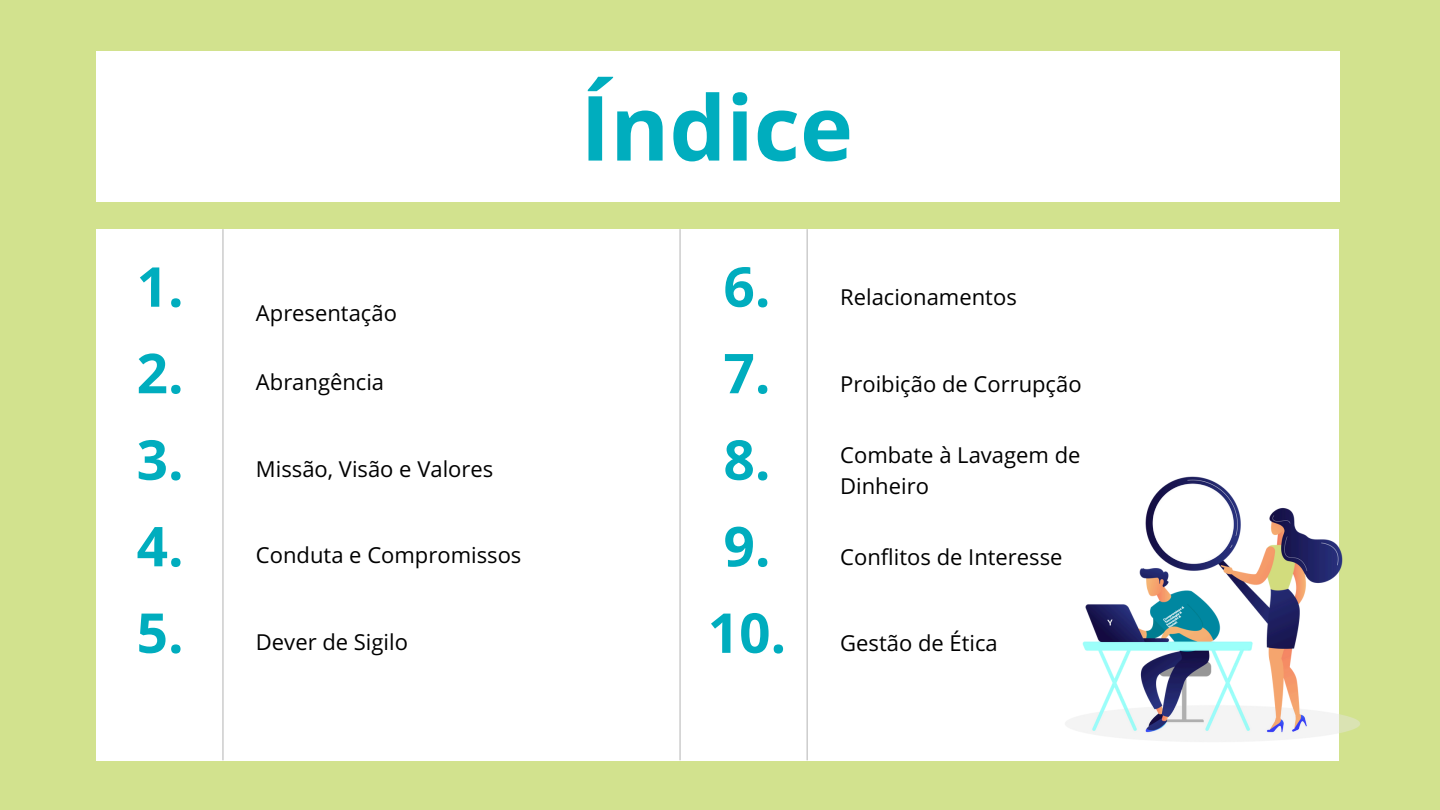
<style>
.page{position:relative;width:1440px;height:810px;background:#d2e28e}
.page>*{position:absolute;margin:0;border:0;box-sizing:border-box;transform-origin:0 0}
.t1{font:700 90px "Open Sans Hebrew";color:#00adbe}
.t2{font:700 55px "Open Sans Hebrew";color:#00adbe}
.t3{font:22px/30.8px "Open Sans Hebrew";color:#000}
</style>
<div class="page">
<div style="left:96px;top:229px;width:1243px;height:531px;background:#fff"></div>
<div style="left:96px;top:52px;width:1244px;height:150px;background:#fff"></div>
<hr style="left:222px;top:229px;width:2px;height:531px;background:#ccc">
<hr style="left:806px;top:229px;width:2px;height:531px;background:#ccc">
<hr style="left:679px;top:229px;width:2px;height:531px;background:#ccc">
<img style="left:1052px;top:476px;width:308px;height:285px">
<h2 class="t2" style="left:137px;top:248px;width:49px">1.</h2>
<h2 class="t3" style="left:256px;top:297px;width:143px">Apresentação</h2>
<p class="t1" style="left:580px;top:64px;width:274px">Índice</p>
<h2 class="t2" style="left:723px;top:248px;width:49px">6.</h2>
<h2 class="t3" style="left:840px;top:281px;width:178px">Relacionamentos</h2>
<h2 class="t2" style="left:137px;top:335px;width:49px">2.</h2>
<h2 class="t2" style="left:723px;top:335px;width:49px">7.</h2>
<p class="t3" style="left:256px;top:366px;width:130px">Abrangência</p>
<p class="t2" style="left:137px;top:421px;width:49px">3.</p>
<p class="t2" style="left:723px;top:421px;width:49px">8.</p>
<p class="t3" style="left:256px;top:453px;width:239px">Missão, Visão e Valores</p>
<p class="t2" style="left:137px;top:508px;width:49px">4.</p>
<p class="t2" style="left:723px;top:508px;width:49px">9.</p>
<p class="t3" style="left:256px;top:539px;width:267px">Conduta e Compromissos</p>
<p class="t2" style="left:137px;top:594px;width:49px">5.</p>
<p class="t2" style="left:708px;top:594px;width:80px">10.</p>
<p class="t3" style="left:256px;top:626px;width:154px">Dever de Sigilo</p>
<h2 class="t3" style="left:840px;top:368px;width:243px">Proibição de Corrupção</h2>
<h2 class="t3" style="left:840px;top:439px;width:242px">Combate à Lavagem de<br>Dinheiro</h2>
<h2 class="t3" style="left:840px;top:541px;width:224px">Conflitos de Interesse</h2>
<h2 class="t3" style="left:840px;top:627px;width:159px">Gestão de Ética</h2>
</div>
